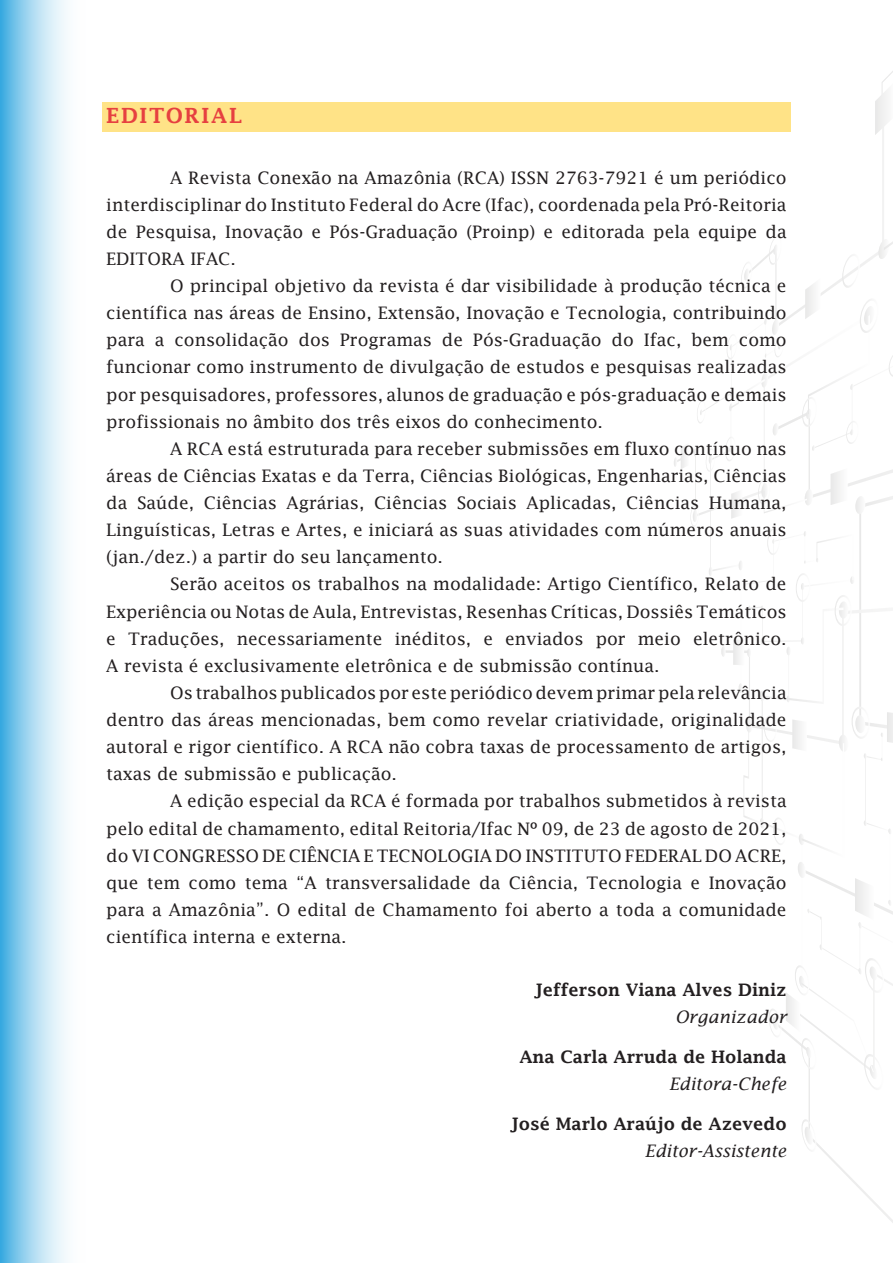
<style>
.page{position:relative;width:893px;height:1263px;background:#fff}
.page>*{position:absolute;margin:0;border:0;box-sizing:border-box;transform-origin:0 0}
.t1{font:600 21px "Lucida Fax";letter-spacing:.085em;color:#e64040}
.t2{font:17.25px/27.2px "Lucida Fax";color:#231f20;text-align:justify}
.t3{font:600 17.25px "Lucida Fax";color:#231f20}
.t4{font:italic 17.25px "Lucida Fax";color:#231f20}
</style>
<div class="page">
<svg style="left:674px;top:71px;width:219px;height:1152px"></svg>
<svg style="left:0;top:0;width:67px;height:1263px;background:#a7d8f1"></svg>
<div style="left:102px;top:102px;width:689px;height:29px;background:#ffe387"></div>
<p class="t1" style="left:106px;top:103px;width:137px">EDITORIAL</p>
<p class="t2" style="left:106px;top:164px;width:682px;text-indent:64px">A Revista Conexão na Amazônia (RCA) ISSN 2763-7921 é um periódico interdisciplinar do Instituto Federal do Acre (Ifac), coordenada pela Pró-Reitoria de Pesquisa, Inovação e Pós-Graduação (Proinp) e editorada pela equipe da EDITORA IFAC.</p>
<p class="t2" style="left:106px;top:272px;width:682px;text-indent:64px">O principal objetivo da revista é dar visibilidade à produção técnica e científica nas áreas de Ensino, Extensão, Inovação e Tecnologia, contribuindo para a consolidação dos Programas de Pós-Graduação do Ifac, bem como funcionar como instrumento de divulgação de estudos e pesquisas realizadas por pesquisadores, professores, alunos de graduação e pós-graduação e demais profissionais no âmbito dos três eixos do conhecimento.</p>
<p class="t2" style="left:106px;top:435px;width:682px;text-indent:64px">A RCA está estruturada para receber submissões em fluxo contínuo nas áreas de Ciências Exatas e da Terra, Ciências Biológicas, Engenharias, Ciências da Saúde, Ciências Agrárias, Ciências Sociais Aplicadas, Ciências Humana, Linguísticas, Letras e Artes, e iniciará as suas atividades com números anuais (jan./dez.) a partir do seu lançamento.</p>
<p class="t2" style="left:106px;top:570px;width:682px;text-indent:64px">Serão aceitos os trabalhos na modalidade: Artigo Científico, Relato de Experiência ou Notas de Aula, Entrevistas, Resenhas Críticas, Dossiês Temáticos e Traduções, necessariamente inéditos, e enviados por meio eletrônico.<br>A revista é exclusivamente eletrônica e de submissão contínua.</p>
<p class="t2" style="left:106px;top:679px;width:682px;text-indent:64px">Os trabalhos publicados por este periódico devem primar pela relevância dentro das áreas mencionadas, bem como revelar criatividade, originalidade autoral e rigor científico. A RCA não cobra taxas de processamento de artigos, taxas de submissão e publicação.</p>
<p class="t2" style="left:106px;top:787px;width:682px;text-indent:64px">A edição especial da RCA é formada por trabalhos submetidos à revista pelo edital de chamamento, edital Reitoria/Ifac Nº 09, de 23 de agosto de 2021, do VI CONGRESSO DE CIÊNCIA E TECNOLOGIA DO INSTITUTO FEDERAL DO ACRE, que tem como tema “A transversalidade da Ciência, Tecnologia e Inovação para a Amazônia”. O edital de Chamamento foi aberto a toda a comunidade científica interna e externa.</p>
<p class="t3" style="left:535px;top:980px;width:254px">Jefferson Viana Alves Diniz</p>
<p class="t4" style="left:675px;top:1007px;width:113px">Organizador</p>
<p class="t3" style="left:519px;top:1047px;width:269px">Ana Carla Arruda de Holanda</p>
<p class="t4" style="left:669px;top:1074px;width:119px">Editora-Chefe</p>
<p class="t3" style="left:511px;top:1113px;width:278px">José Marlo Araújo de Azevedo</p>
<p class="t4" style="left:645px;top:1141px;width:143px">Editor-Assistente</p>
</div>
